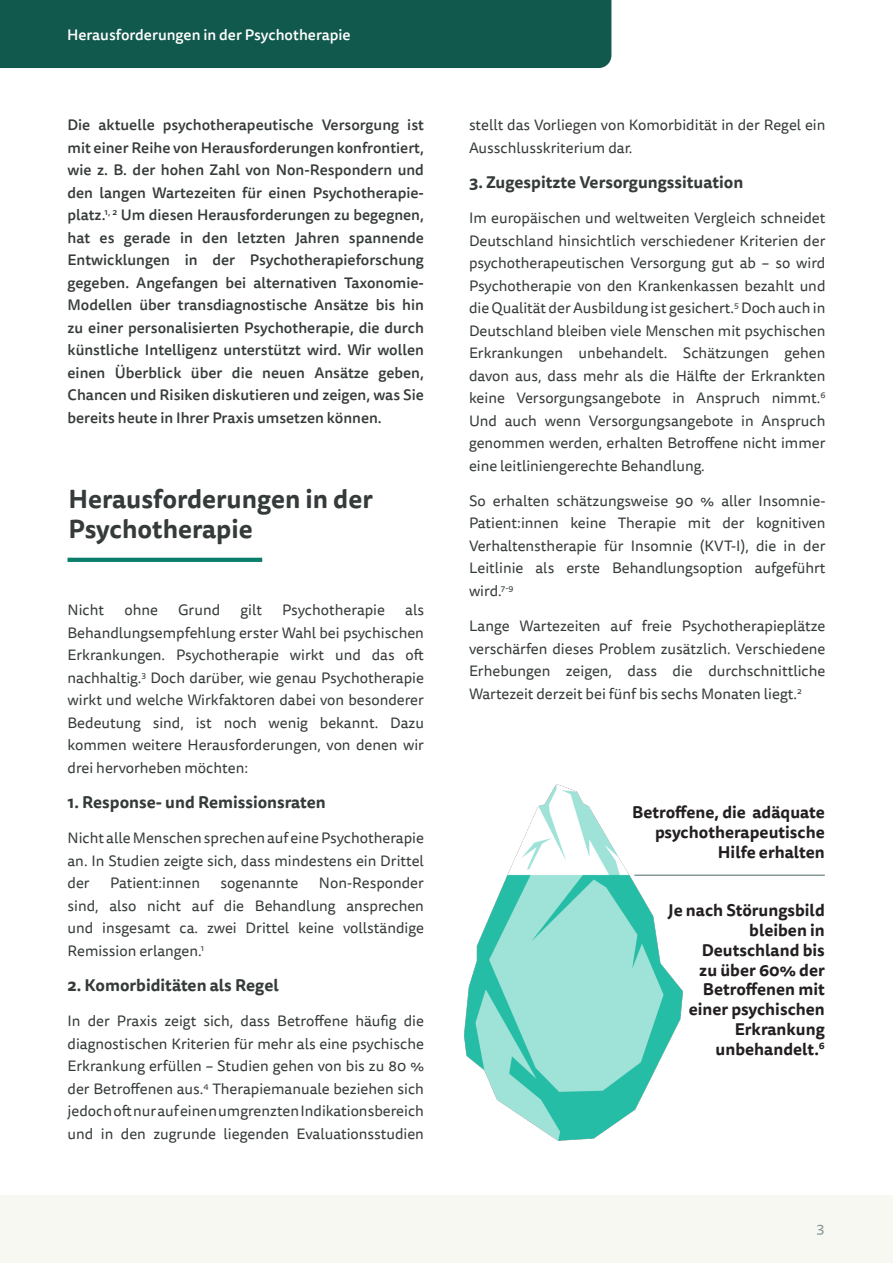
<style>
.page{position:relative;width:893px;height:1263px;background:#fff}
.page>*{position:absolute;margin:0;border:0;box-sizing:border-box;transform-origin:0 0}
.t1{font:700 25.5px/30px "Tisa Sans Pro";color:#353b3a}
.t2{font:700 16.5px/19.8px "Tisa Sans Pro";color:#231f20;text-align:right}
.t3{font:700 16.5px "Tisa Sans Pro";color:#353b3a}
.t4{font:15px/22.5px "Tisa Sans Pro";color:#353b3a;text-align:justify}
.t5{font:500 15px/22.5px "Tisa Sans Pro";color:#353b3a;text-align:justify}
.t6{font:500 15px "Tisa Sans Pro";color:#fff}
.t7{font:15px "Tisa Sans Pro";color:#869a9a}
</style>
<div class="page">
<div style="left:0;top:1195px;width:893px;height:68px;background:#f8f8f3"></div>
<div style="left:0;top:0;width:611px;height:68px;background:#11584d"></div>
<hr style="left:68px;top:558px;width:194px;height:4px;background:#0a7e6b">
<img style="left:465px;top:784px;width:217px;height:356px">
<hr style="left:634px;top:874px;width:191px;height:2px;background:#869a9a">
<p class="t6" style="left:67px;top:24px;width:285px">Herausforderungen in der Psychotherapie</p>
<p class="t5" style="left:68px;top:114px;width:358px">Die aktuelle psychotherapeutische Versorgung ist mit einer Reihe von Herausforderungen konfrontiert, wie z. B. der hohen Zahl von Non-Respondern und den langen Wartezeiten für einen Psychotherapie&shy;platz.<sup>1,</sup> <sup>2</sup> Um diesen Herausforderungen zu begegnen, hat es gerade in den letzten Jahren spannende Entwicklungen in der Psychotherapieforschung gegeben. Angefangen bei alternativen Taxonomie-Modellen über transdiagnostische Ansätze bis hin zu einer personalisierten Psychotherapie, die durch künstliche Intelligenz unterstützt wird. Wir wollen einen Überblick über die neuen Ansätze geben, Chancen und Risiken diskutieren und zeigen, was Sie bereits heute in Ihrer Praxis umsetzen können.</p>
<p class="t1" style="left:68px;top:484px;width:306px">Herausforderungen in der<br>Psychotherapie</p>
<p class="t4" style="left:68px;top:599px;width:358px;text-indent:338px">als Behandlungsempfehlung erster Wahl bei psychischen Erkrankungen. Psychotherapie wirkt und das oft nachhaltig.<sup>3</sup> Doch darüber, wie genau Psychotherapie wirkt und welche Wirkfaktoren dabei von besonderer Bedeutung sind, ist noch wenig bekannt. Dazu kommen weitere Herausforderungen, von denen wir drei hervorheben möchten:</p>
<p class="t3" style="left:68px;top:790px;width:260px">1. Response- und Remissionsraten</p>
<p class="t4" style="left:68px;top:827px;width:358px">Nicht alle Menschen sprechen auf eine Psychotherapie an. In Studien zeigte sich, dass mindestens ein Drittel der</p>
<p class="t4" style="left:68px;top:599px;width:38px">Nicht</p>
<p class="t4" style="left:124px;top:599px;width:35px">ohne</p>
<p class="t4" style="left:178px;top:599px;width:44px">Grund</p>
<p class="t4" style="left:240px;top:599px;width:23px">gilt</p>
<p class="t4" style="left:282px;top:599px;width:104px">Psychotherapie</p>
<p class="t4" style="left:68px;top:872px;width:358px;text-indent:251px">Non-Responder sind, also nicht auf die Behandlung ansprechen und insgesamt ca. zwei Drittel keine vollständige Remission erlangen.<sup>1</sup></p>
<p class="t3" style="left:68px;top:973px;width:213px">2. Komorbiditäten als Regel</p>
<p class="t4" style="left:68px;top:1010px;width:358px">In der Praxis zeigt sich, dass Betroffene häufig die diagnostischen Kriterien für mehr als eine psychische Erkrankung erfüllen – Studien gehen von bis zu 80 % der Betroffenen aus.<sup>4</sup> Therapiemanuale beziehen sich jedoch oft nur auf einen umgrenzten Indikationsbereich und in den zugrunde liegenden Evaluationsstudien</p>
<p class="t4" style="left:110px;top:872px;width:91px">Patient:innen</p>
<p class="t4" style="left:221px;top:872px;width:79px">sogenannte</p>
<p class="t4" style="left:469px;top:114px;width:358px">stellt das Vorliegen von Komorbidität in der Regel ein<br>Ausschlusskriterium dar.</p>
<p class="t3" style="left:469px;top:170px;width:276px">3. Zugespitzte Versorgungssituation</p>
<p class="t4" style="left:469px;top:207px;width:358px">Im europäischen und weltweiten Vergleich schneidet Deutschland hinsichtlich verschiedener Kriterien der psychotherapeutischen Versorgung gut ab – so wird Psychotherapie von den Krankenkassen bezahlt und die Qualität der Ausbildung ist gesichert.<sup>5</sup> Doch auch in Deutschland bleiben viele Menschen mit psychischen Erkrankungen unbehandelt. Schätzungen gehen davon aus, dass mehr als die Hälfte der Erkrankten keine Versorgungsangebote in Anspruch nimmt.<sup>6<br></sup>Und auch wenn Versorgungsangebote in Anspruch genommen werden, erhalten Betroffene nicht immer eine leitliniengerechte Behandlung.</p>
<p class="t4" style="left:469px;top:490px;width:358px">So erhalten schätzungsweise 90 % aller Insomnie-Patient:innen keine Therapie mit der kognitiven Verhaltenstherapie für Insomnie (KVT-I), die in der Leitlinie als erste Behandlungsoption aufgeführt wird.<sup>7-9</sup></p>
<p class="t4" style="left:469px;top:615px;width:358px">Lange Wartezeiten auf freie Psychotherapieplätze verschärfen dieses Problem zusätzlich. Verschiedene Erhebungen zeigen, dass die durchschnittliche Wartezeit derzeit bei fünf bis sechs Monaten liegt.<sup>2</sup></p>
<p class="t2" style="left:632px;top:803px;width:194px">Betroffene, die adäquate psychotherapeutische<br>Hilfe erhalten</p>
<p class="t2" style="left:668px;top:901px;width:158px">Je nach Störungsbild bleiben in<br>Deutschland bis<br>zu über 60% der<br>Betroffenen mit einer psychischen<br>Erkrankung unbehandelt.<sup>6</sup></p>
<p class="t7" style="left:816px;top:1218px;width:10px">3</p>
</div>
